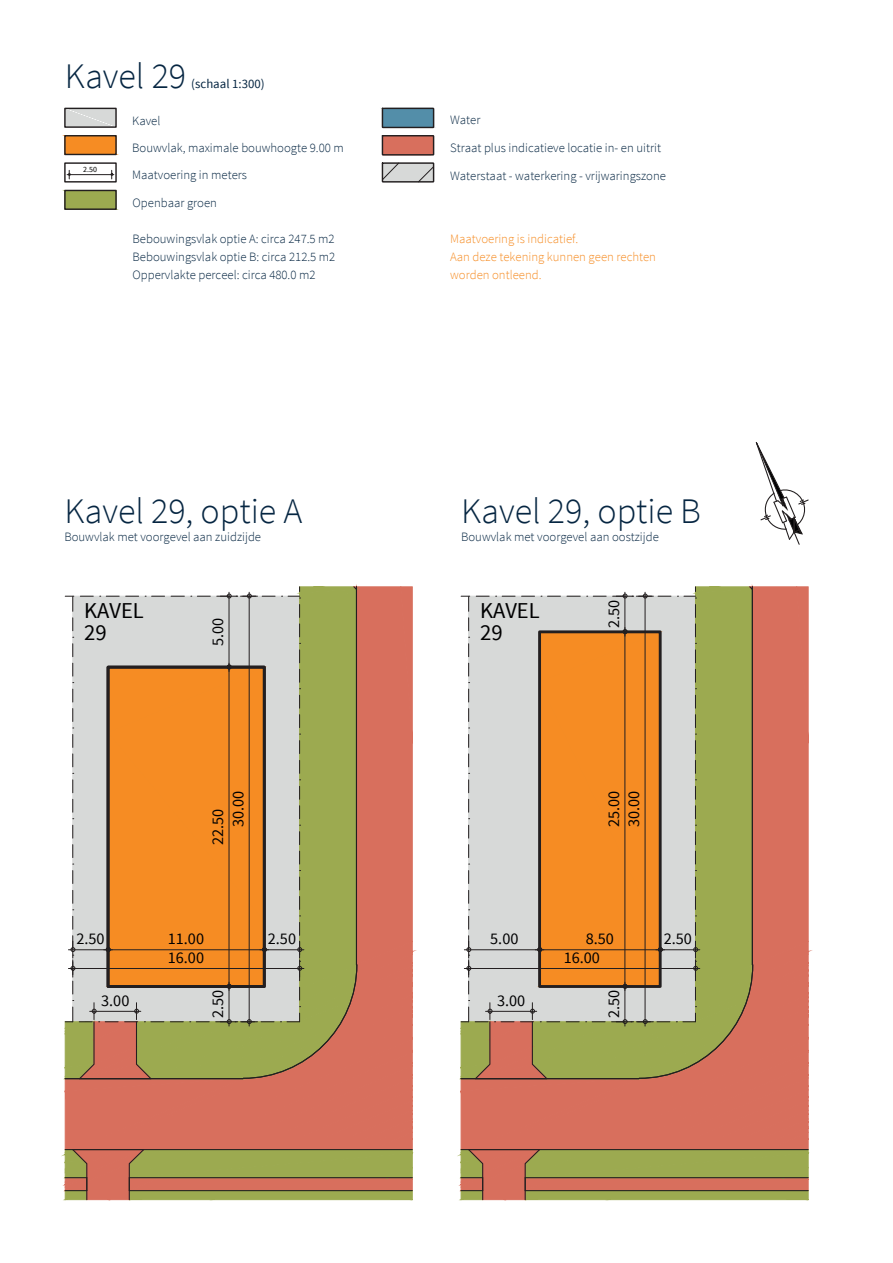
<style>
.page{position:relative;width:893px;height:1263px;background:#fff}
.page>*{position:absolute;margin:0;border:0;box-sizing:border-box;transform-origin:0 0}
.t1{font:300 36px "Source Sans Pro";color:#062642}
.t2{font:22.65px/22.4px "Source Sans Pro";color:#000001}
.t3{font:16.2px "Source Sans Pro";color:#000001}
.t4{font:300 12.75px/27.3px "Source Sans Pro";color:#062642}
.t5{font:300 12.75px/18px "Source Sans Pro";color:#f68c23}
.t6{font:12.75px "Source Sans Pro";color:#062642}
.t7{font:7.95px "Source Sans Pro";color:#000001}
</style>
<div class="page">
<svg style="left:64px;top:585px;width:353px;height:616px;background:#cc9a6a"></svg>
<svg style="left:755px;top:442px;width:54px;height:103px"></svg>
<svg style="left:459px;top:585px;width:354px;height:616px;background:#ce9e72"></svg>
<svg style="left:66px;top:110px;width:49px;height:16px"></svg>
<svg style="left:66px;top:137px;width:49px;height:16px"></svg>
<svg style="left:66px;top:192px;width:49px;height:16px"></svg>
<div style="left:64px;top:190px;width:53px;height:20px;border:1px solid #231f20"></div>
<div style="left:64px;top:108px;width:53px;height:20px;border:1px solid #231f20"></div>
<div style="left:64px;top:162px;width:53px;height:21px;border:1px solid #231f20"></div>
<div style="left:64px;top:135px;width:53px;height:20px;border:1px solid #231f20"></div>
<hr style="left:67px;top:174px;width:44px;height:1px;background:#231f20">
<svg style="left:68px;top:170px;width:3px;height:9px"></svg>
<svg style="left:111px;top:170px;width:3px;height:9px"></svg>
<svg style="left:381px;top:107px;width:54px;height:49px;background:#968689"></svg>
<svg style="left:381px;top:162px;width:54px;height:21px"></svg>
<h1 class="t1" style="left:65px;top:54px;width:123px">Kavel 29</h1>
<p class="t6" style="left:191px;top:76px;width:75px">(schaal 1:300)</p>
<p class="t4" style="left:132px;top:107px;width:30px">Kavel</p>
<p class="t7" style="left:83px;top:164px;width:15px">2.50</p>
<p class="t4" style="left:132px;top:134px;width:213px">Bouwvlak, maximale bouwhoogte 9.00 m<br>Maatvoering in meters</p>
<p class="t4" style="left:133px;top:189px;width:86px">Openbaar groen</p>
<p class="t4" style="left:133px;top:229px;width:204px;line-height:18px;text-align:justify">Bebouwingsvlak optie A: circa 247.5 m2<br>Bebouwingsvlak optie B: circa 212.5 m2<br>Oppervlakte perceel: circa 480.0 m2</p>
<h1 class="t1" style="left:64px;top:489px;width:240px">Kavel 29, optie A</h1>
<p class="t4" style="left:64px;top:523px;width:198px">Bouwvlak met voorgevel aan zuidzijde</p>
<h2 class="t2" style="left:84px;top:600px;width:61px">KAVEL<br>29</h2>
<p class="t3" style="left:208px;top:646px;width:30px;rotate:-90deg">5.00</p>
<p class="t3" style="left:208px;top:845px;width:38px;rotate:-90deg">22.50</p>
<p class="t3" style="left:228px;top:827px;width:38px;rotate:-90deg">30.00</p>
<p class="t3" style="left:76px;top:928px;width:30px">2.50</p>
<p class="t3" style="left:168px;top:928px;width:38px">11.00</p>
<p class="t3" style="left:168px;top:947px;width:38px">16.00</p>
<p class="t3" style="left:101px;top:990px;width:30px">3.00</p>
<p class="t3" style="left:208px;top:1018px;width:30px;rotate:-90deg">2.50</p>
<p class="t3" style="left:268px;top:928px;width:30px">2.50</p>
<p class="t4" style="left:450px;top:106px;width:212px">Water<br>Straat plus indicatieve locatie in- en uitrit</p>
<p class="t4" style="left:450px;top:162px;width:217px">Waterstaat - waterkering - vrijwaringszone</p>
<p class="t5" style="left:450px;top:229px;width:207px">Maatvoering is indicatief.<br>Aan deze tekening kunnen geen rechten worden ontleend.</p>
<h1 class="t1" style="left:461px;top:489px;width:241px">Kavel 29, optie B</h1>
<p class="t4" style="left:461px;top:523px;width:199px">Bouwvlak met voorgevel aan oostzijde</p>
<h2 class="t2" style="left:480px;top:600px;width:61px">KAVEL<br>29</h2>
<p class="t3" style="left:604px;top:628px;width:30px;rotate:-90deg">2.50</p>
<p class="t3" style="left:604px;top:827px;width:38px;rotate:-90deg">25.00</p>
<p class="t3" style="left:624px;top:827px;width:38px;rotate:-90deg">30.00</p>
<p class="t3" style="left:490px;top:928px;width:30px">5.00</p>
<p class="t3" style="left:586px;top:928px;width:30px">8.50</p>
<p class="t3" style="left:497px;top:990px;width:30px">3.00</p>
<p class="t3" style="left:564px;top:947px;width:38px">16.00</p>
<p class="t3" style="left:604px;top:1018px;width:30px;rotate:-90deg">2.50</p>
<p class="t3" style="left:664px;top:928px;width:30px">2.50</p>
</div>
